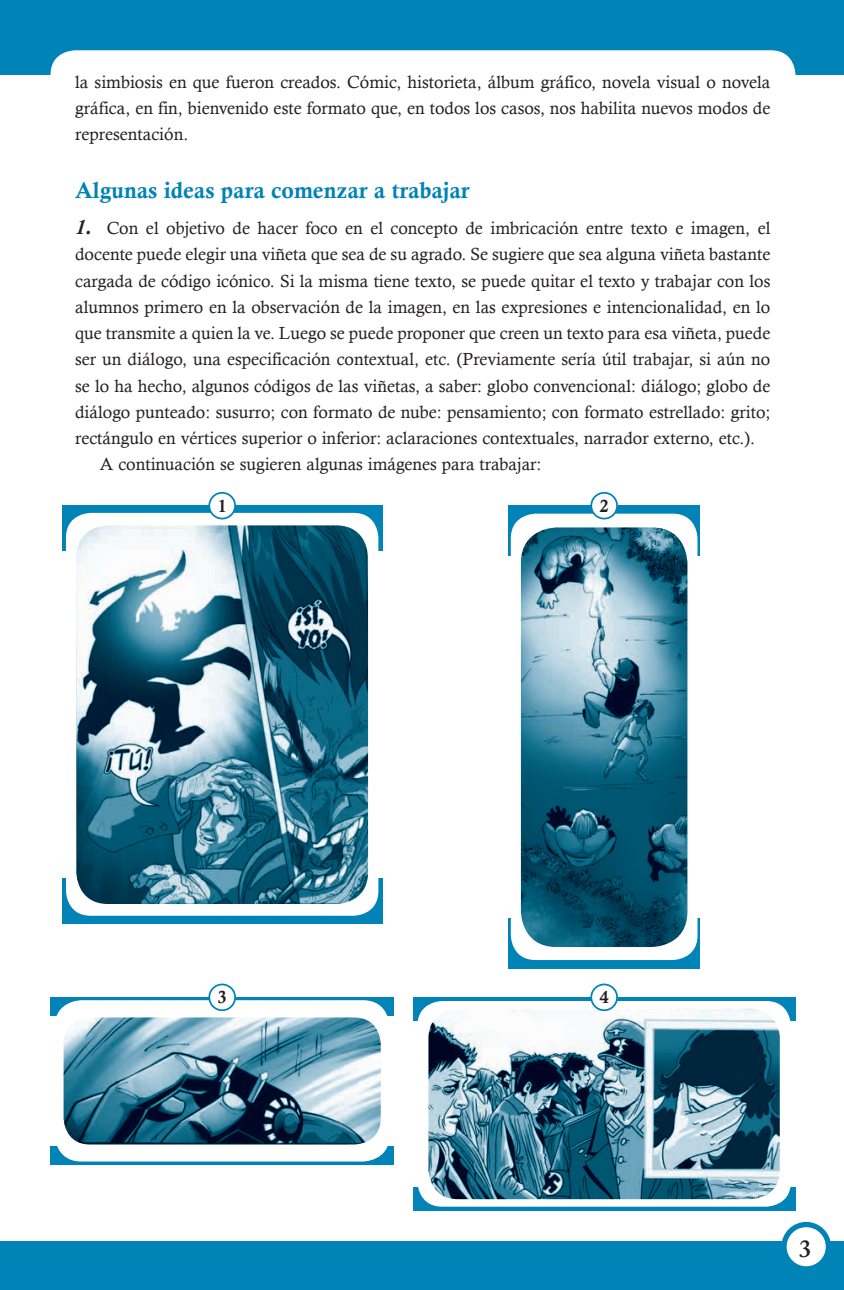
<style>
.page{position:relative;width:844px;height:1290px;background:#fff}
.page>*{position:absolute;margin:0;border:0;box-sizing:border-box;transform-origin:0 0}
.t1{font:600 24.5px "Adobe Caslon Pro";color:#231f20}
.t2{font:22.75px "Calis MT Bol";color:#0083b6}
.t3{font:17.5px/26.2px "Calisto";color:#231f20;text-align:justify}
.t4{font:17.5px "Calis MT Bol";color:#231f20}
.s1{font-weight:700;font-style:italic;font-size:21px}
</style>
<div class="page">
<div style="left:0;top:0;width:843px;height:75px;background:#0083b6"></div>
<div style="left:0;top:1241px;width:843px;height:49px;background:#0083b6"></div>
<div style="left:50px;top:50px;width:745px;height:55px;background:#fff;border-radius:24px"></div>
<div style="left:783px;top:1224px;width:44px;height:44px;background:#fff;border-radius:50%"></div>
<div style="left:781px;top:1221px;width:49px;height:50px;border:5px solid #0083b6;border-radius:50%"></div>
<div style="left:62px;top:506px;width:320px;height:45px;background:#0083b6"></div>
<div style="left:62px;top:878px;width:320px;height:45px;background:#0083b6"></div>
<div style="left:66px;top:513px;width:312px;height:402px;background:#fff;border-radius:25px"></div>
<div style="left:508px;top:506px;width:191px;height:50px;background:#0083b6"></div>
<div style="left:508px;top:918px;width:191px;height:50px;background:#0083b6"></div>
<div style="left:510px;top:513px;width:187px;height:447px;background:#fff;border-radius:25px"></div>
<div style="left:50px;top:997px;width:343px;height:18px;background:#0083b6"></div>
<svg style="left:50px;top:1146px;width:343px;height:18px"></svg>
<div style="left:55px;top:1000px;width:334px;height:161px;background:#fff;border-radius:27px"></div>
<div style="left:412px;top:997px;width:383px;height:23px;background:#0083b6"></div>
<svg style="left:413px;top:1187px;width:382px;height:23px;background:#2494c0"></svg>
<div style="left:417px;top:1001px;width:373px;height:205px;background:#fff;border-radius:25px"></div>
<div style="left:209px;top:493px;width:26px;height:25px;background:#fff;border-radius:50%"></div>
<div style="left:208px;top:492px;width:28px;height:27px;border:2px solid #0083b6;border-radius:50%"></div>
<div style="left:209px;top:984px;width:26px;height:26px;background:#fff;border-radius:50%"></div>
<div style="left:208px;top:983px;width:28px;height:28px;border:2px solid #0083b6;border-radius:50%"></div>
<div style="left:591px;top:493px;width:25px;height:25px;background:#fff;border-radius:50%"></div>
<div style="left:590px;top:492px;width:27px;height:27px;border:2px solid #0083b6;border-radius:50%"></div>
<img style="left:76px;top:525px;width:292px;height:379px">
<img style="left:64px;top:1017px;width:316px;height:127px">
<img style="left:520px;top:527px;width:167px;height:420px">
<img style="left:428px;top:1009px;width:351px;height:190px">
<div style="left:591px;top:984px;width:25px;height:26px;background:#fff;border-radius:50%"></div>
<div style="left:590px;top:983px;width:27px;height:28px;border:2px solid #0083b6;border-radius:50%"></div>
<p class="t3" style="left:75px;top:68px;width:696px">la simbiosis en que fueron creados. Cómic, historieta, álbum gráfico, novela visual o novela gráfica, en fin, bienvenido este formato que, en todos los casos, nos habilita nuevos modos de representación.</p>
<h2 class="t2" style="left:75px;top:177px;width:396px">Algunas ideas para comenzar a trabajar</h2>
<p class="t3" style="left:75px;top:215px;width:696px"><span class="s1">1.</span> Con el objetivo de hacer foco en el concepto de imbricación entre texto e imagen, el</p>
<p class="t3" style="left:75px;top:241px;width:696px">docente puede elegir una viñeta que sea de su agrado. Se sugiere que sea alguna viñeta bastante</p>
<p class="t3" style="left:75px;top:267px;width:696px">cargada de código icónico. Si la misma tiene texto, se puede quitar el texto y trabajar con los</p>
<p class="t3" style="left:75px;top:293px;width:696px">alumnos primero en la observación de la imagen, en las expresiones e intencionalidad, en lo</p>
<p class="t3" style="left:75px;top:320px;width:696px">que transmite a quien la ve. Luego se puede proponer que creen un texto para esa viñeta, puede</p>
<p class="t3" style="left:75px;top:346px;width:696px">ser un diálogo, una especificación contextual, etc. (Previamente sería útil trabajar, si aún no</p>
<p class="t3" style="left:75px;top:372px;width:696px">se lo ha hecho, algunos códigos de las viñetas, a saber: globo convencional: diálogo; globo de</p>
<p class="t3" style="left:75px;top:398px;width:696px">diálogo punteado: susurro; con formato de nube: pensamiento; con formato estrellado: grito;</p>
<p class="t3" style="left:75px;top:425px;width:681px">rectángulo en vértices superior o inferior: aclaraciones contextuales, narrador externo, etc.).</p>
<p class="t3" style="left:100px;top:451px;width:442px">A continuación se sugieren algunas imágenes para trabajar:</p>
<p class="t4" style="left:218px;top:495px;width:10px">1</p>
<p class="t4" style="left:599px;top:495px;width:10px">2</p>
<p class="t4" style="left:218px;top:987px;width:10px">3</p>
<p class="t4" style="left:599px;top:987px;width:10px">4</p>
<h1 class="t1" style="left:798px;top:1234px;width:14px">3</h1>
</div>
